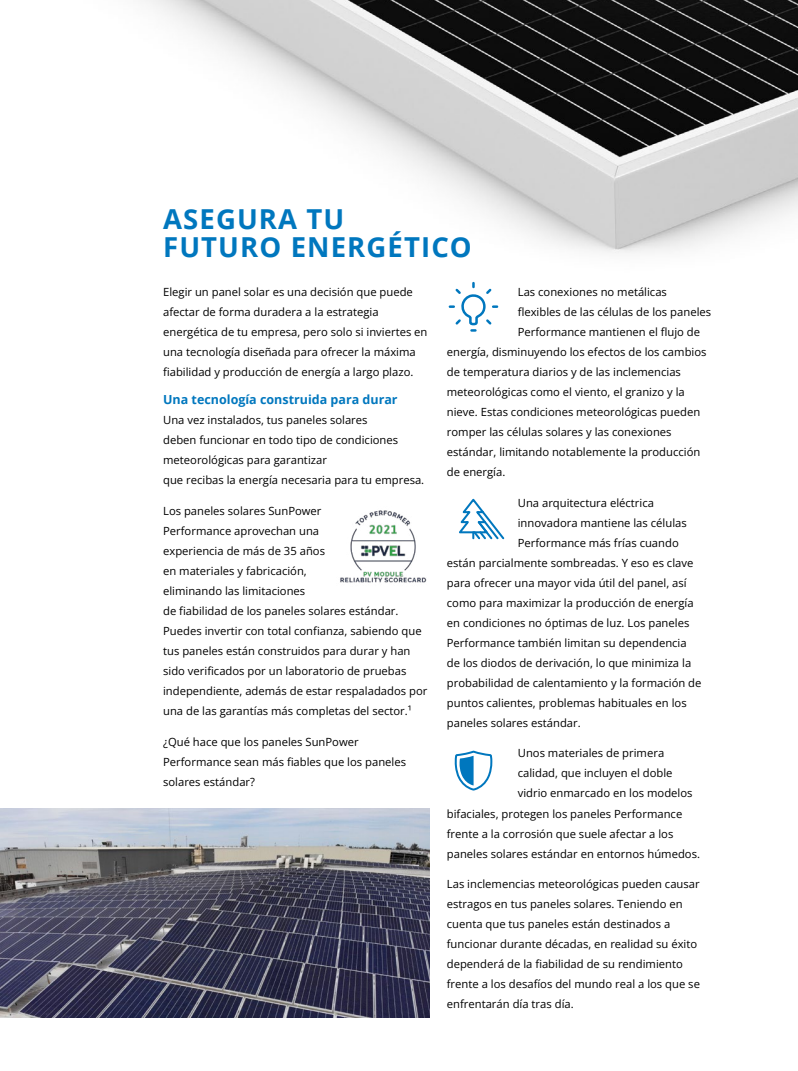
<style>
.page{position:relative;width:798px;height:1071px;background:#fff}
.page>*{position:absolute;margin:0;border:0;box-sizing:border-box;transform-origin:0 0}
.t1{font:700 27.5px/27.5px "Open Sans";letter-spacing:.04em;color:#0077be}
.t2{font:700 12.5px "Open Sans";color:#0077be}
.t3{font:11.25px/20px "Open Sans";color:#000}
</style>
<div class="page">
<img style="left:144px;top:0;width:653px;height:308px">
<img style="left:0;top:808px;width:429px;height:209px">
<img style="left:340px;top:510px;width:87px;height:73px">
<svg style="left:449px;top:283px;width:48px;height:49px"></svg>
<svg style="left:454px;top:750px;width:39px;height:41px"></svg>
<svg style="left:459px;top:498px;width:46px;height:42px"></svg>
<h1 class="t1" style="left:163px;top:204px;width:310px">ASEGURA TU<br>FUTURO ENERGÉTICO</h1>
<p class="t3" style="left:163px;top:281px;width:266px">Elegir un panel solar es una decisión que puede afectar de forma duradera a la estrategia energética de tu empresa, pero solo si inviertes en una tecnología diseñada para ofrecer la máxima fiabilidad y producción de energía a largo plazo.</p>
<p class="t2" style="left:163px;top:390px;width:236px">Una tecnología construida para durar</p>
<p class="t3" style="left:163px;top:409px;width:262px">Una vez instalados, tus paneles solares<br>deben funcionar en todo tipo de condiciones meteorológicas para garantizar<br>que recibas la energía necesaria para tu empresa.</p>
<p class="t3" style="left:163px;top:500px;width:265px">Los paneles solares SunPower<br>Performance aprovechan una<br>experiencia de más de 35 años<br>en materiales y fabricación,<br>eliminando las limitaciones<br>de fiabilidad de los paneles solares estándar.<br>Puedes invertir con total confianza, sabiendo que tus paneles están construidos para durar y han sido verificados por un laboratorio de pruebas independiente, además de estar respaladados por una de las garantías más completas del sector.¹</p>
<p class="t3" style="left:163px;top:731px;width:244px">¿Qué hace que los paneles SunPower<br>Performance sean más fiables que los paneles solares estándar?</p>
<p class="t3" style="left:517px;top:281px;width:151px">Las conexiones no metálicas</p>
<p class="t3" style="left:517px;top:301px;width:195px">flexibles de las células de los paneles</p>
<p class="t3" style="left:517px;top:321px;width:184px">Performance mantienen el flujo de</p>
<p class="t3" style="left:446px;top:341px;width:261px">energía, disminuyendo los efectos de los cambios</p>
<p class="t3" style="left:446px;top:361px;width:235px">de temperatura diarios y de las inclemencias</p>
<p class="t3" style="left:446px;top:381px;width:239px">meteorológicas como el viento, el granizo y la</p>
<p class="t3" style="left:446px;top:401px;width:255px">nieve. Estas condiciones meteorológicas pueden</p>
<p class="t3" style="left:446px;top:421px;width:226px">romper las células solares y las conexiones</p>
<p class="t3" style="left:446px;top:441px;width:255px">estándar, limitando notablemente la producción</p>
<p class="t3" style="left:446px;top:461px;width:60px">de energía.</p>
<p class="t3" style="left:517px;top:492px;width:138px">Una arquitectura eléctrica</p>
<p class="t3" style="left:517px;top:512px;width:170px">innovadora mantiene las células</p>
<p class="t3" style="left:517px;top:532px;width:162px">Performance más frías cuando</p>
<p class="t3" style="left:446px;top:552px;width:248px">están parcialmente sombreadas. Y eso es clave</p>
<p class="t3" style="left:446px;top:572px;width:241px">para ofrecer una mayor vida útil del panel, así</p>
<p class="t3" style="left:446px;top:592px;width:248px">como para maximizar la producción de energía</p>
<p class="t3" style="left:446px;top:612px;width:244px">en condiciones no óptimas de luz. Los paneles</p>
<p class="t3" style="left:446px;top:632px;width:241px">Performance también limitan su dependencia</p>
<p class="t3" style="left:446px;top:652px;width:246px">de los diodos de derivación, lo que minimiza la</p>
<p class="t3" style="left:446px;top:672px;width:256px">probabilidad de calentamiento y la formación de</p>
<p class="t3" style="left:446px;top:692px;width:241px">puntos calientes, problemas habituales en los</p>
<p class="t3" style="left:446px;top:712px;width:135px">paneles solares estándar.</p>
<p class="t3" style="left:517px;top:742px;width:148px">Unos materiales de primera</p>
<p class="t3" style="left:517px;top:762px;width:156px">calidad, que incluyen el doble</p>
<p class="t3" style="left:517px;top:782px;width:176px">vidrio enmarcado en los modelos</p>
<p class="t3" style="left:446px;top:802px;width:237px">bifaciales, protegen los paneles Performance</p>
<p class="t3" style="left:446px;top:822px;width:228px">frente a la corrosión que suele afectar a los</p>
<p class="t3" style="left:446px;top:842px;width:254px">paneles solares estándar en entornos húmedos.</p>
<p class="t3" style="left:446px;top:873px;width:254px">Las inclemencias meteorológicas pueden causar estragos en tus paneles solares. Teniendo en cuenta que tus paneles están destinados a funcionar durante décadas, en realidad su éxito dependerá de la fiabilidad de su rendimiento frente a los desafíos del mundo real a los que se enfrentarán día tras día.</p>
</div>
